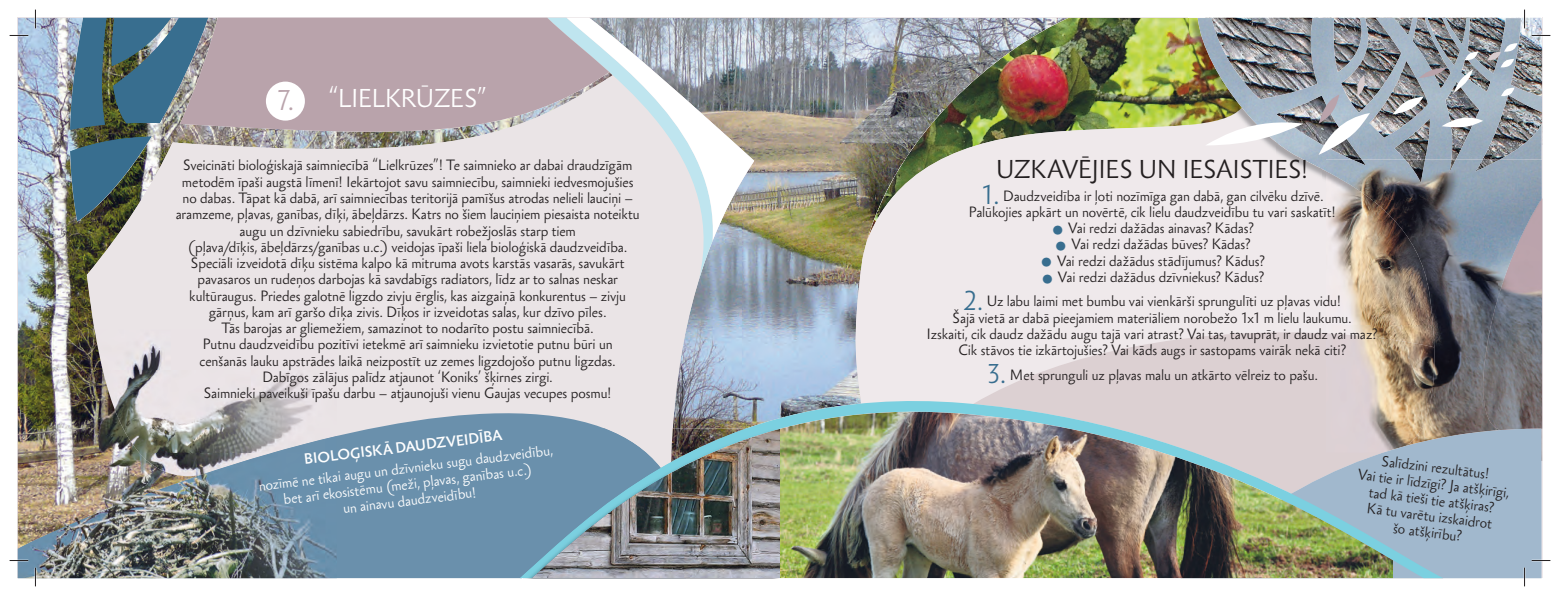
<style>
.page{position:relative;width:1560px;height:596px;background:#fff}
.page>*{position:absolute;margin:0;border:0;box-sizing:border-box;transform-origin:0 0}
.t1{font:23.75px "Sebastian Light Pro";letter-spacing:-.005em;color:#231f20}
.t2{font:23.75px "Sebastian Light Pro";letter-spacing:-.005em;color:#fff}
.t3{font:13.75px/16.2px "Sebastian Light Pro";letter-spacing:-.005em;color:#231f20;text-align:center}
.t4{font:13.75px/20.9px "Sebastian Light Pro";color:#fff;text-align:center}
.s1{font-size:26.25px;color:#b9a3ab}
.s2{font-family:"Sebastian Light SC";font-weight:700}
.s3{font-size:25px;color:#386e8f}
</style>
<div class="page">
<svg style="left:1068px;top:294px;width:120px;height:88px;background:#e7dfe1"></svg>
<svg style="left:337px;top:330px;width:252px;height:247px;background:#9fb2c4"></svg>
<img style="left:589px;top:18px;width:479px;height:364px">
<img style="left:866px;top:18px;width:322px;height:224px">
<img style="left:1321px;top:171px;width:4px;height:161px">
<img style="left:1188px;top:332px;width:223px;height:50px">
<img style="left:1188px;top:18px;width:9px;height:107px">
<img style="left:1197px;top:18px;width:344px;height:153px">
<div style="left:1392px;top:445px;width:149px;height:133px;background:#a1b8cd"></div>
<svg style="left:519px;top:382px;width:923px;height:195px;background:#c1c6cf"></svg>
<svg style="left:612px;top:242px;width:117px;height:37px;background:#d8d8dd"></svg>
<img style="left:18px;top:18px;width:594px;height:312px">
<img style="left:780px;top:410px;width:612px;height:168px">
<img style="left:522px;top:428px;width:9px;height:149px">
<img style="left:531px;top:428px;width:249px;height:150px">
<svg style="left:566px;top:18px;width:188px;height:224px"></svg>
<svg style="left:1205px;top:118px;width:98px;height:27px"></svg>
<svg style="left:1441px;top:114px;width:41px;height:15px"></svg>
<svg style="left:1392px;top:96px;width:31px;height:18px"></svg>
<svg style="left:1418px;top:67px;width:28px;height:11px"></svg>
<svg style="left:1453px;top:69px;width:19px;height:24px"></svg>
<svg style="left:1464px;top:52px;width:13px;height:8px"></svg>
<svg style="left:1500px;top:87px;width:14px;height:9px"></svg>
<svg style="left:1487px;top:43px;width:30px;height:25px"></svg>
<img style="left:200px;top:370px;width:137px;height:65px">
<img style="left:57px;top:577px;width:280px;height:1px">
<img style="left:18px;top:435px;width:319px;height:142px">
<img style="left:18px;top:330px;width:182px;height:218px">
<img style="left:1541px;top:159px;width:1px;height:302px">
<img style="left:1498px;top:323px;width:43px;height:82px">
<img style="left:1325px;top:452px;width:33px;height:9px">
<img style="left:1325px;top:200px;width:86px;height:147px">
<svg style="left:1318px;top:75px;width:51px;height:90px;background:#a3aab4"></svg>
<img style="left:1325px;top:159px;width:216px;height:41px">
<img style="left:1368px;top:200px;width:173px;height:82px">
<img style="left:1411px;top:282px;width:87px;height:147px">
<img style="left:1498px;top:282px;width:43px;height:41px">
<img style="left:1368px;top:405px;width:44px;height:24px">
<img style="left:1498px;top:405px;width:43px;height:40px">
<img style="left:1358px;top:429px;width:158px;height:32px">
<div style="left:266px;top:81px;width:39px;height:39px;background:#fff;border-radius:50%"></div>
<svg style="left:10px;top:35px;width:18px;height:1px"></svg>
<svg style="left:1531px;top:35px;width:18px;height:1px"></svg>
<svg style="left:10px;top:559px;width:18px;height:2px"></svg>
<svg style="left:1531px;top:559px;width:18px;height:2px"></svg>
<svg style="left:35px;top:10px;width:1px;height:18px"></svg>
<svg style="left:35px;top:567px;width:1px;height:19px"></svg>
<svg style="left:1523px;top:567px;width:1px;height:12px"></svg>
<p class="t2" style="left:276px;top:89px;width:212px"><span class="s1">7.</span> “LIELKRŪZES”</p>
<p class="t3" style="left:176px;top:159px;width:465px">Sveicināti bioloģiskajā saimniecībā “Lielkrūzes”! Te saimnieko ar dabai draudzīgām metodēm īpaši augstā līmenī! Iekārtojot savu saimniecību, saimnieki iedvesmojušies no dabas. Tāpat kā dabā, arī saimniecības teritorijā pamīšus atrodas nelieli lauciņi – aramzeme, pļavas, ganības, dīķi, ābeļdārzs. Katrs no šiem lauciņiem piesaista noteiktu augu un dzīvnieku sabiedrību, savukārt robežjoslās starp tiem<br>(pļava/dīķis, ābeļdārzs/ganības u.c.) veidojas īpaši liela bioloģiskā daudzveidība.<br>Speciāli izveidotā dīķu sistēma kalpo kā mitruma avots karstās vasarās, savukārt pavasaros un rudeņos darbojas kā savdabīgs radiators, līdz ar to salnas neskar kultūraugus. Priedes galotnē ligzdo zivju ērglis, kas aizgaiņā konkurentus – zivju gārņus, kam arī garšo dīķa zivis. Dīķos ir izveidotas salas, kur dzīvo pīles.<br>Tās barojas ar gliemežiem, samazinot to nodarīto postu saimniecībā.<br>Putnu daudzveidību pozitīvi ietekmē arī saimnieku izvietotie putnu būri un<br>cenšanās lauku apstrādes laikā neizpostīt uz zemes ligzdojošo putnu ligzdas.<br>Dabīgos zālājus palīdz atjaunot ‘Koniks’ šķirnes zirgi.<br>Saimnieki paveikuši īpašu darbu – atjaunojuši vienu Gaujas vecupes posmu!</p>
<p class="t4" style="left:255px;top:456px;width:298px;rotate:-7deg"><span class="s2">BIOLOĢISKĀ DAUDZVEIDĪBA<br></span>nozīmē ne tikai augu un dzīvnieku sugu daudzveidību,</p>
<p class="t4" style="left:283px;top:492px;width:251px;line-height:16.2px;rotate:-7deg">bet arī ekosistēmu (meži, pļavas, ganības u.c.) un ainavu daudzveidību!</p>
<p class="t1" style="left:995px;top:159px;width:314px">UZKAVĒJIES UN IESAISTIES!</p>
<p class="t3" style="left:968px;top:189px;width:368px"><span class="s3">1.</span> Daudzveidība ir ļoti nozīmīga gan dabā, gan cilvēku dzīvē.<br>Palūkojies apkārt un novērtē, cik lielu daudzveidību tu vari saskatīt!</p>
<p class="t3" style="left:1050px;top:221px;width:205px"><span class="s3">•</span> Vai redzi dažādas ainavas? Kādas?</p>
<p class="t3" style="left:1053px;top:238px;width:198px"><span class="s3">•</span> Vai redzi dažādas būves? Kādas?</p>
<p class="t3" style="left:1039px;top:254px;width:227px"><span class="s3">•</span> Vai redzi dažādus stādījumus? Kādus?</p>
<p class="t3" style="left:1040px;top:270px;width:225px"><span class="s3">•</span> Vai redzi dažādus dzīvniekus? Kādus?</p>
<p class="t3" style="left:926px;top:295px;width:452px"><span class="s3">2.</span> Uz labu laimi met bumbu vai vienkārši sprungulīti uz pļavas vidu!<br>Šajā vietā ar dabā pieejamiem materiāliem norobežo 1x1 m lielu laukumu.<br>Izskaiti, cik daudz dažādu augu tajā vari atrast? Vai tas, tavuprāt, ir daudz vai maz?<br>Cik stāvos tie izkārtojušies? Vai kāds augs ir sastopams vairāk nekā citi?</p>
<p class="t3" style="left:986px;top:368px;width:333px"><span class="s3">3.</span> Met sprunguli uz pļavas malu un atkārto vēlreiz to pašu.</p>
<p class="t3" style="left:1360px;top:451px;width:153px;rotate:7deg">Salīdzini rezultātus!<br>Vai tie ir līdzīgi? Ja atšķirīgi, tad kā tieši tie atšķiras?<br>Kā tu varētu izskaidrot<br>šo atšķirību?</p>
</div>
